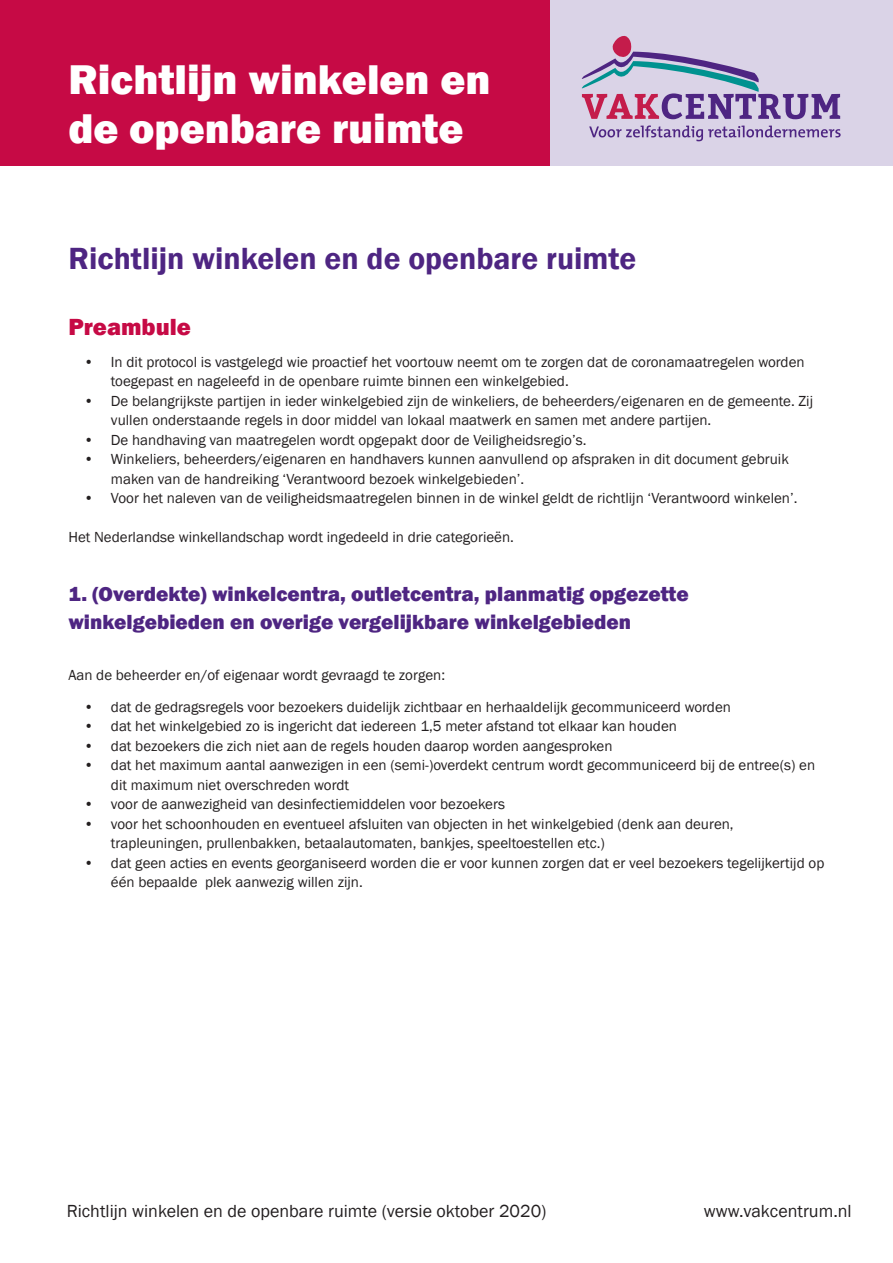
<style>
.page{position:relative;width:893px;height:1263px;background:#fff}
.page>*{position:absolute;margin:0;border:0;box-sizing:border-box;transform-origin:0 0}
.t1{font:800 42.75px/49.5px "Franklin Gothic";color:#fff}
.t2{font:600 31.5px "Franklin Gothic";color:#4e2582}
.t3{font:800 24px "Franklin Gothic";color:#c60a45}
.t4{font:800 21px/27.6px "Franklin Gothic";color:#4e2582}
.t5{font:18px "Franklin Gothic";color:#231f20}
.t6{font:15px/19.5px "Franklin Gothic";color:#231f20}
</style>
<div class="page">
<div style="left:550px;top:0;width:343px;height:165px;background:#dad3e7"></div>
<div style="left:0;top:0;width:550px;height:165px;background:#c60a45"></div>
<svg style="left:589px;top:125px;width:252px;height:16px"></svg>
<svg style="left:582px;top:36px;width:258px;height:83px"></svg>
<h1 class="t1" style="left:68px;top:55px;width:424px">Richtlijn winkelen en de openbare ruimte</h1>
<h2 class="t2" style="left:68px;top:239px;width:569px">Richtlijn winkelen en de openbare ruimte</h2>
<h3 class="t3" style="left:68px;top:312px;width:124px">Preambule</h3>
<p class="t6" style="left:111px;top:352px;width:695px;text-indent:-27px">• In dit protocol is vastgelegd wie proactief het voortouw neemt om te zorgen dat de coronamaatregelen worden toegepast en nageleefd in de openbare ruimte binnen een winkelgebied.</p>
<p class="t6" style="left:111px;top:391px;width:704px;text-indent:-27px">• De belangrijkste partijen in ieder winkelgebied zijn de winkeliers, de beheerders/eigenaren en de gemeente. Zij vullen onderstaande regels in door middel van lokaal maatwerk en samen met andere partijen.</p>
<p class="t6" style="left:84px;top:430px;width:504px">• De handhaving van maatregelen wordt opgepakt door de Veiligheidsregio’s.</p>
<p class="t6" style="left:111px;top:450px;width:679px;text-indent:-27px">• Winkeliers, beheerders/eigenaren en handhavers kunnen aanvullend op afspraken in dit document gebruik maken van de handreiking ‘Verantwoord bezoek winkelgebieden’.</p>
<p class="t6" style="left:84px;top:489px;width:715px">• Voor het naleven van de veiligheidsmaatregelen binnen in de winkel geldt de richtlijn ‘Verantwoord winkelen’.</p>
<p class="t6" style="left:68px;top:528px;width:447px">Het Nederlandse winkellandschap wordt ingedeeld in drie categorieën.</p>
<h3 class="t4" style="left:68px;top:580px;width:622px">1. (Overdekte) winkelcentra, outletcentra, planmatig opgezette winkelgebieden en overige vergelijkbare winkelgebieden</h3>
<p class="t6" style="left:68px;top:665px;width:378px">Aan de beheerder en/of eigenaar wordt gevraagd te zorgen:</p>
<p class="t6" style="left:84px;top:697px;width:649px">• dat de gedragsregels voor bezoekers duidelijk zichtbaar en herhaaldelijk gecommuniceerd worden</p>
<p class="t6" style="left:84px;top:716px;width:595px">• dat het winkelgebied zo is ingericht dat iedereen 1,5 meter afstand tot elkaar kan houden</p>
<p class="t6" style="left:84px;top:736px;width:530px">• dat bezoekers die zich niet aan de regels houden daarop worden aangesproken</p>
<p class="t6" style="left:111px;top:755px;width:706px;text-indent:-27px">• dat het maximum aantal aanwezigen in een (semi-)overdekt centrum wordt gecommuniceerd bij de entree(s) en dit maximum niet overschreden wordt</p>
<p class="t6" style="left:84px;top:794px;width:423px">• voor de aanwezigheid van desinfectiemiddelen voor bezoekers</p>
<p class="t6" style="left:111px;top:814px;width:624px;text-indent:-27px">• voor het schoonhouden en eventueel afsluiten van objecten in het winkelgebied (denk aan deuren, trapleuningen, prullenbakken, betaalautomaten, bankjes, speeltoestellen etc.)</p>
<p class="t6" style="left:111px;top:853px;width:715px;text-indent:-27px">• dat geen acties en events georganiseerd worden die er voor kunnen zorgen dat er veel bezoekers tegelijkertijd op één bepaalde plek aanwezig willen zijn.</p>
<p class="t5" style="left:67px;top:1200px;width:481px">Richtlijn winkelen en de openbare ruimte (versie oktober 2020)</p>
<p class="t5" style="left:704px;top:1200px;width:150px">www.vakcentrum.nl</p>
</div>
